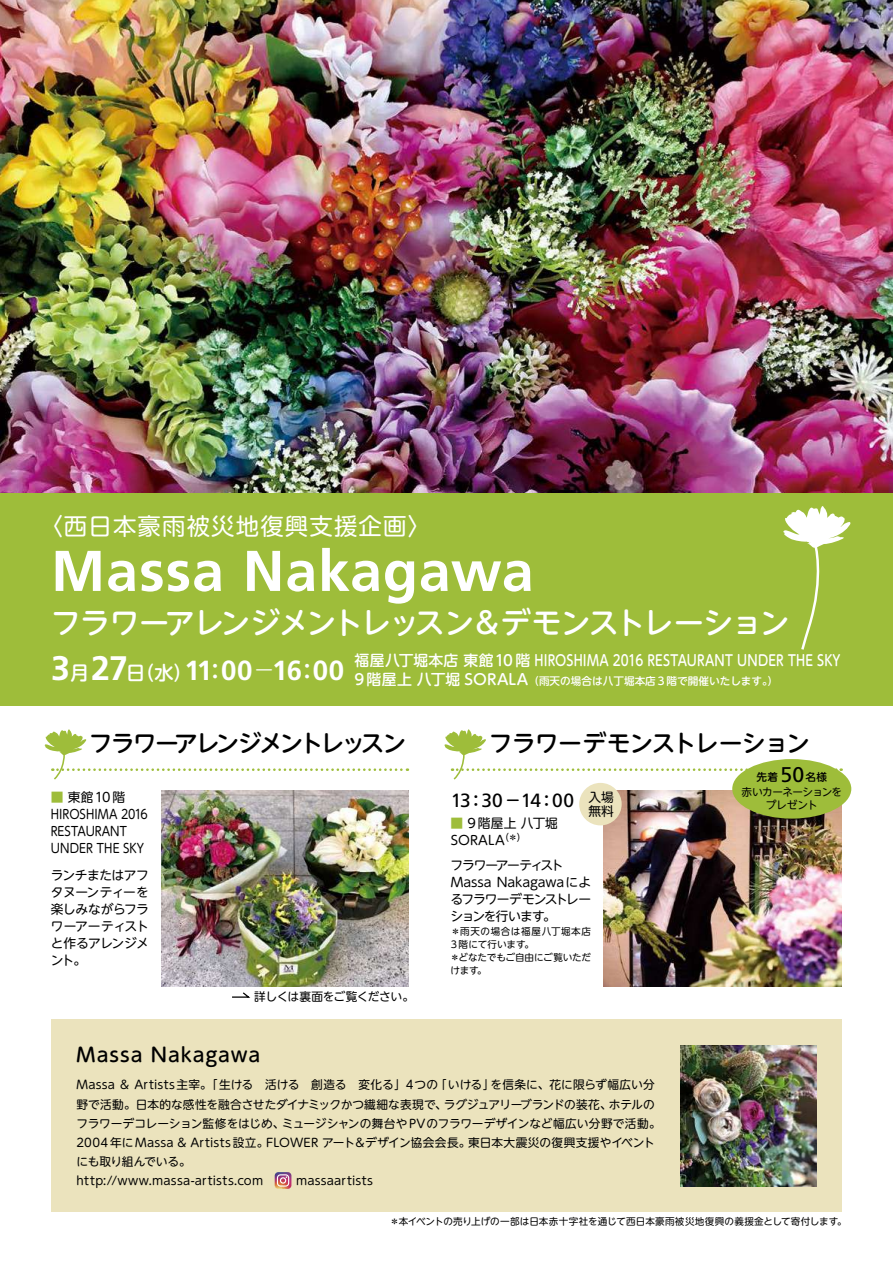
<style>
.page{position:relative;width:893px;height:1263px;background:#fff}
.page>*{position:absolute;margin:0;border:0;box-sizing:border-box;transform-origin:0 0}
.t1{font:700 57.45px "Frutiger";letter-spacing:.015em;color:#fff}
.t2{font:500 29.7px "UD Shin M Go Pro";letter-spacing:-.04em;color:#fff}
.t3{font:700 27.6px "Frutiger";letter-spacing:-.005em;color:#fff}
.t4{font:23.4px "UD Shin M Go Pro";letter-spacing:.05em;color:#fff}
.t5{font:500 23.4px "UD Shin M Go Pro";letter-spacing:-.095em;color:#000}
.t6{font:500 23.4px "UD Shin M Go Pro";letter-spacing:-.015em;color:#000}
.t7{font:500 19.2px "UD Shin M Go Pro";letter-spacing:.05em;color:#000}
.t8{font:19.2px "Frutiger";letter-spacing:-.025em;color:#000}
.t9{font:500 14.85px "UD Shin M Go Pro";letter-spacing:.01em;color:#fff}
.t10{font:12.75px/17px "UD Shin M Go Pro";letter-spacing:-.015em;color:#000}
.t11{font:12.75px/17px "UD Shin M Go Pro";letter-spacing:-.06em;color:#000}
.t12{font:12.75px/17px "UD Shin M Go Pro";letter-spacing:.01em;color:#000}
.t13{font:11.7px/19.2px "UD Shin M Go Pro";letter-spacing:.005em;color:#000}
.t14{font:11.7px "UD Shin M Go Pro";letter-spacing:-.035em;color:#000}
.t15{font:500 10.65px "UD Shin M Go Pro";color:#fff}
.t16{font:10.65px/14.7px "UD Shin M Go Pro";letter-spacing:-.05em;color:#000;text-align:center}
.t17{font:9.6px/12.8px "UD Shin M Go Pro";letter-spacing:.01em;color:#000}
.s1{font-size:34.05px}
.s2{font-family:"UD Shin M Go Pro";font-weight:500;font-size:19.2px}
.s3{font-family:"UD Shin M Go Pro";font-weight:500;font-size:23.4px}
.s4{font-family:"UD Shin M Go Pro";font-weight:300;font-size:23.4px}
.s5{font-size:14.85px}
.s6{font-family:"UD Shin M Go Pro";font-weight:500;font-size:16.95px}
.s7{color:#9ebd3a}
.s8{font-weight:500}
.s9{font-family:"Frutiger";font-size:21.3px}
</style>
<div class="page">
<img style="left:0;top:0;width:893px;height:493px">
<div style="left:0;top:493px;width:893px;height:213px;background:#9ebd3a"></div>
<img style="left:604px;top:791px;width:238px;height:195px">
<img style="left:162px;top:791px;width:246px;height:195px">
<div style="left:51px;top:1019px;width:791px;height:193px;background:#ebe3bd"></div>
<div style="left:579px;top:783px;width:43px;height:42px;background:#ebe3bd;border-radius:50%"></div>
<div style="left:732px;top:759px;width:119px;height:60px;background:#9ebd3a;border-radius:50%"></div>
<svg style="left:444px;top:729px;width:398px;height:52px"></svg>
<svg style="left:44px;top:729px;width:364px;height:51px"></svg>
<svg style="left:783px;top:506px;width:68px;height:144px"></svg>
<img style="left:680px;top:1045px;width:136px;height:141px">
<svg style="left:275px;top:1172px;width:16px;height:17px"></svg>
<svg style="left:232px;top:992px;width:19px;height:6px"></svg>
<h3 class="t4" style="left:39px;top:507px;width:393px">〈西日本豪雨被災地復興支援企画〉</h3>
<h1 class="t1" style="left:51px;top:537px;width:484px">Massa Nakagawa</h1>
<h2 class="t2" style="left:51px;top:599px;width:740px">フラワーアレンジメントレッスン＆デモンストレーション</h2>
<h3 class="t3" style="left:51px;top:654px;width:294px"><span class="s1">3</span><span class="s2">月</span><span class="s1">27</span><span class="s2">日（水）</span>11<span class="s3">：</span>00<span class="s4">－</span>16<span class="s3">：</span>00</h3>
<p class="t9" style="left:355px;top:648px;width:487px">福屋八丁堀本店 東館10階 HIROSHIMA 2016 RESTAURANT UNDER THE SKY</p>
<p class="t15" style="left:355px;top:673px;width:425px"><span class="s5">9階屋上 八丁堀 SORALA</span>（雨天の場合は八丁堀本店３階で開催いたします。）</p>
<h3 class="t5" style="left:89px;top:724px;width:318px">フラワーアレンジメントレッスン</h3>
<h3 class="t6" style="left:489px;top:724px;width:322px">フラワーデモンストレーション</h3>
<h3 class="t8" style="left:451px;top:789px;width:125px">13<span class="s6">：</span>30 <span class="s6">－</span>14<span class="s6">：</span>00</h3>
<p class="t12" style="left:451px;top:814px;width:109px"><span class="s7">■</span> 9階屋上 八丁堀<br>SORALA<sup>（＊）</sup></p>
<p class="t11" style="left:450px;top:856px;width:142px">フラワーアーティスト<br>Massa Nakagawaによるフラワーデモンストレーションを行います。</p>
<p class="t17" style="left:450px;top:925px;width:142px">＊雨天の場合は福屋八丁堀本店<br>3 階にて行います。<br>＊どなたでもご自由にご覧いただけます。</p>
<p class="t16" style="left:741px;top:769px;width:102px"><span class="s8">先着</span> <span class="s9">50</span><span class="s8">名様<br></span>赤いカーネーションを</p>
<p class="t16" style="left:766px;top:797px;width:53px">プレゼント</p>
<p class="t10" style="left:588px;top:789px;width:27px;line-height:14.9px">入場無料</p>
<p class="t10" style="left:51px;top:788px;width:98px"><span class="s7">■</span> 東館10階<br>HIROSHIMA 2016<br>RESTAURANT<br>UNDER THE SKY</p>
<p class="t10" style="left:51px;top:866px;width:100px;text-align:justify">ランチまたはアフタヌーンティーを楽しみながらフラワーアーティストと作るアレンジメント。</p>
<p class="t14" style="left:254px;top:987px;width:161px">詳しくは裏面をご覧ください。</p>
<h3 class="t7" style="left:77px;top:1039px;width:185px">Massa Nakagawa</h3>
<p class="t13" style="left:77px;top:1075px;width:586px">Massa &amp; Artists主宰。「生ける　活ける　創造る　変化る」4つの「いける」を信条に、花に限らず幅広い分野で活動。日本的な感性を融合させたダイナミックかつ繊細な表現で、ラグジュアリーブランドの装花、ホテルのフラワーデコレーション監修をはじめ、ミュージシャンの舞台やPVのフラワーデザインなど幅広い分野で活動。2004年にMassa &amp; Artists設立。FLOWER アート＆デザイン協会会長。東日本大震災の復興支援やイベントにも取り組んでいる。<br>http://www.massa-artists.com　　　massaartists</p>
<p class="t17" style="left:390px;top:1214px;width:458px">＊本イベントの売り上げの一部は日本赤十字社を通じて西日本豪雨被災地復興の義援金として寄付します。</p>
</div>
